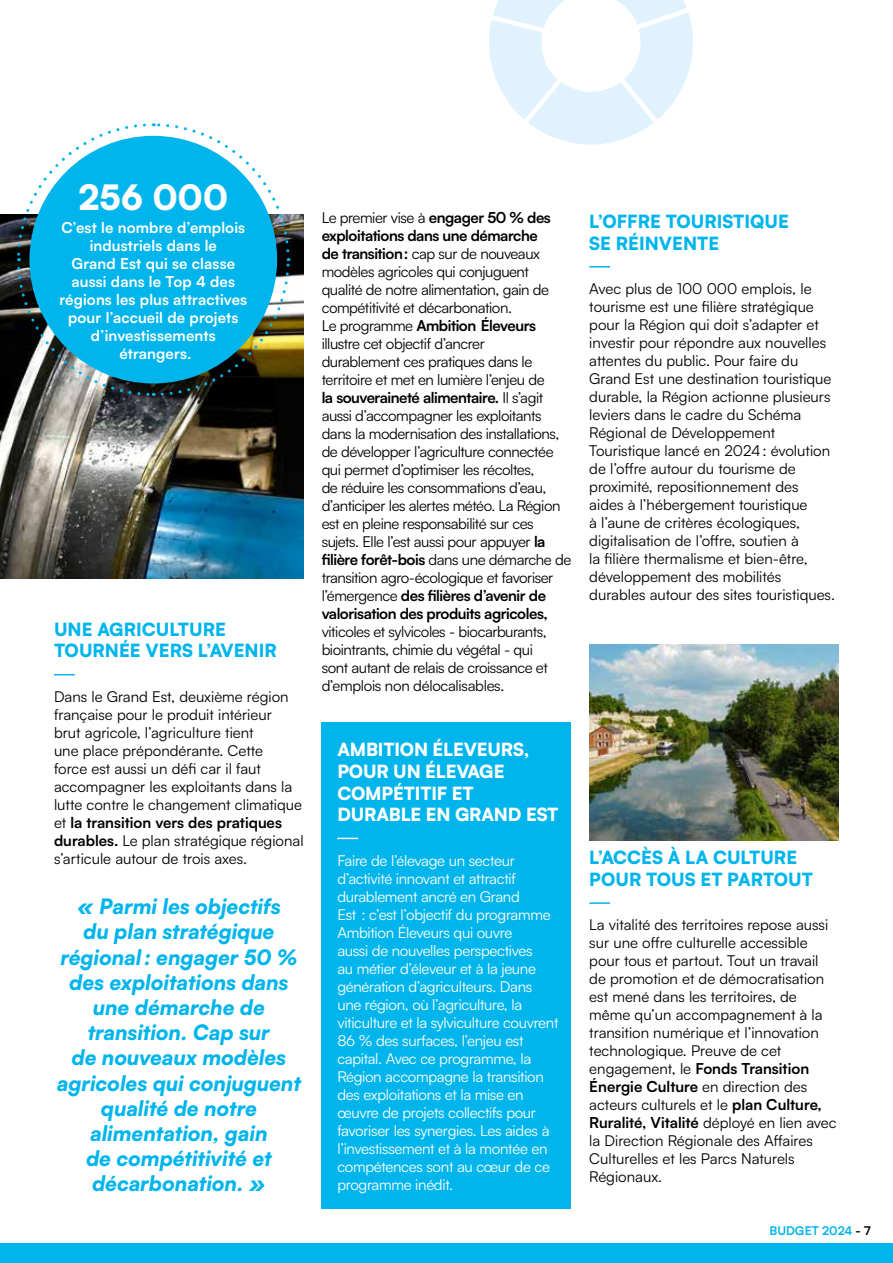
<style>
.page{position:relative;width:893px;height:1263px;background:#fff}
.page>*{position:absolute;margin:0;border:0;box-sizing:border-box;transform-origin:0 0}
.t1{font:900 34.65px "Satoshi";letter-spacing:.01em;color:#fff}
.t2{font:italic 900 21px/25.2px "Satoshi";color:#00b5ec;text-align:center}
.t3{font:900 18px/21.6px "Satoshi";color:#00b5ec}
.t4{font:900 18px/21.6px "Satoshi";letter-spacing:-.01em;color:#fff}
.t5{font:15px/18px "Satoshi";color:#000}
.t6{font:15px/18px "Satoshi";letter-spacing:-.03em;color:#000}
.t7{font:15px/18px "Satoshi";letter-spacing:-.02em;color:#fff}
.t8{font:700 15px/18px "Satoshi";letter-spacing:.01em;color:#fff;text-align:center}
.t9{font:700 12px "Satoshi";color:#00b5ec}
.s1{font-weight:700}
.s2{color:#000}
</style>
<div class="page">
<svg style="left:489px;top:0;width:204px;height:145px"></svg>
<img style="left:0;top:214px;width:304px;height:364px">
<div style="left:0;top:1243px;width:893px;height:20px;background:#00b5ec"></div>
<svg style="left:54px;top:674px;width:21px;height:1px"></svg>
<hr style="left:589px;top:266px;width:21px;height:2px;background:#00b5ec">
<hr style="left:589px;top:902px;width:21px;height:2px;background:#00b5ec">
<div style="left:322px;top:723px;width:249px;height:486px;background:#00b5ec"></div>
<svg style="left:337px;top:838px;width:21px;height:1px"></svg>
<img style="left:589px;top:645px;width:250px;height:195px">
<svg style="left:15px;top:123px;width:276px;height:274px"></svg>
<h1 class="t1" style="left:79px;top:171px;width:151px">256 000</h1>
<p class="t8" style="left:59px;top:218px;width:189px">C’est le nombre d’emplois industriels dans le<br>Grand Est qui se classe aussi dans le Top 4 des régions les plus attractives pour l’accueil de projets d’investissements étrangers.</p>
<p class="t3" style="left:54px;top:617px;width:224px">UNE AGRICULTURE<br>TOURNÉE VERS L’AVENIR</p>
<p class="t5" style="left:54px;top:687px;width:251px">Dans le Grand Est, deuxième région française pour le produit intérieur<br>brut agricole, l’agriculture tient<br>une place prépondérante. Cette<br>force est aussi un défi car il faut accompagner les exploitants dans la lutte contre le changement climatique et <span class="s1">la transition vers des pratiques durables.</span> Le plan stratégique régional s’articule autour de trois axes.</p>
<p class="t2" style="left:57px;top:892px;width:245px">« Parmi les objectifs<br>du plan stratégique régional: engager 50 % des exploitations dans une démarche de transition. Cap sur<br>de nouveaux modèles agricoles qui conjuguent qualité de notre alimentation, gain<br>de compétitivité et décarbonation. »</p>
<p class="t6" style="left:322px;top:208px;width:251px">Le premier vise à <span class="s1">engager 50 % des exploitations dans une démarche<br>de transition:</span> cap sur de nouveaux modèles agricoles qui conjuguent qualité de notre alimentation, gain de compétitivité et décarbonation.<br>Le programme <span class="s1">Ambition Éleveurs </span>illustre cet objectif d’ancrer<br>durablement ces pratiques dans le territoire et met en lumière l’enjeu de<br><span class="s1">la souveraineté alimentaire.</span> Il s’agit aussi d’accompagner les exploitants dans la modernisation des installations, de développer l’agriculture connectée qui permet d’optimiser les récoltes,<br>de réduire les consommations d’eau, d’anticiper les alertes météo. La Région est en pleine responsabilité sur ces sujets. Elle l’est aussi pour appuyer <span class="s1">la filière forêt-bois</span> dans une démarche de transition agro-écologique et favoriser l’émergence <span class="s1">des filières d’avenir de valorisation des produits agricoles,</span></p>
<p class="t6" style="left:322px;top:622px;width:228px">viticoles et sylvicoles - biocarburants, biointrants, chimie du végétal - qui sont autant de relais de croissance et d’emplois non délocalisables.</p>
<p class="t4" style="left:337px;top:738px;width:223px">AMBITION ÉLEVEURS,<br>POUR UN ÉLEVAGE<br>COMPÉTITIF ET<br>DURABLE EN GRAND EST</p>
<p class="t7" style="left:337px;top:851px;width:223px">Faire de l’élevage un secteur d’activité innovant et attractif durablement ancré en Grand<br>Est : c’est l’objectif du programme<br>Ambition Éleveurs qui ouvre<br>aussi de nouvelles perspectives<br>au métier d’éleveur et à la jeune génération d’agriculteurs. Dans une région, où l’agriculture, la viticulture et la sylviculture couvrent<br>86 % des surfaces, l’enjeu est capital. Avec ce programme, la<br>Région accompagne la transition des exploitations et la mise en œuvre de projets collectifs pour favoriser les synergies. Les aides à l’investissement et à la montée en compétences sont au cœur de ce programme inédit.</p>
<p class="t3" style="left:589px;top:209px;width:201px">L’OFFRE TOURISTIQUE<br>SE RÉINVENTE</p>
<p class="t5" style="left:589px;top:279px;width:247px">Avec plus de 100 000 emplois, le tourisme est une filière stratégique pour la Région qui doit s’adapter et investir pour répondre aux nouvelles attentes du public. Pour faire du Grand Est une destination touristique durable, la Région actionne plusieurs leviers dans le cadre du Schéma Régional de Développement Touristique lancé en 2024: évolution de l’offre autour du tourisme de proximité, repositionnement des aides à l’hébergement touristique<br>à l’aune de critères écologiques, digitalisation de l’offre, soutien à<br>la filière thermalisme et bien-être, développement des mobilités durables autour des sites touristiques.</p>
<p class="t3" style="left:589px;top:845px;width:225px">L’ACCÈS À LA CULTURE<br>POUR TOUS ET PARTOUT</p>
<p class="t5" style="left:589px;top:915px;width:249px">La vitalité des territoires repose aussi sur une offre culturelle accessible pour tous et partout. Tout un travail de promotion et de démocratisation est mené dans les territoires, de même qu’un accompagnement à la transition numérique et l’innovation technologique. Preuve de cet engagement, le <span class="s1">Fonds Transition Énergie Culture</span> en direction des acteurs culturels et le <span class="s1">plan Culture, Ruralité, Vitalité</span> déployé en lien avec la Direction Régionale des Affaires Culturelles et les Parcs Naturels Régionaux.</p>
<p class="t9" style="left:769px;top:1222px;width:103px">BUDGET 2024 <span class="s2">- 7</span></p>
</div>
